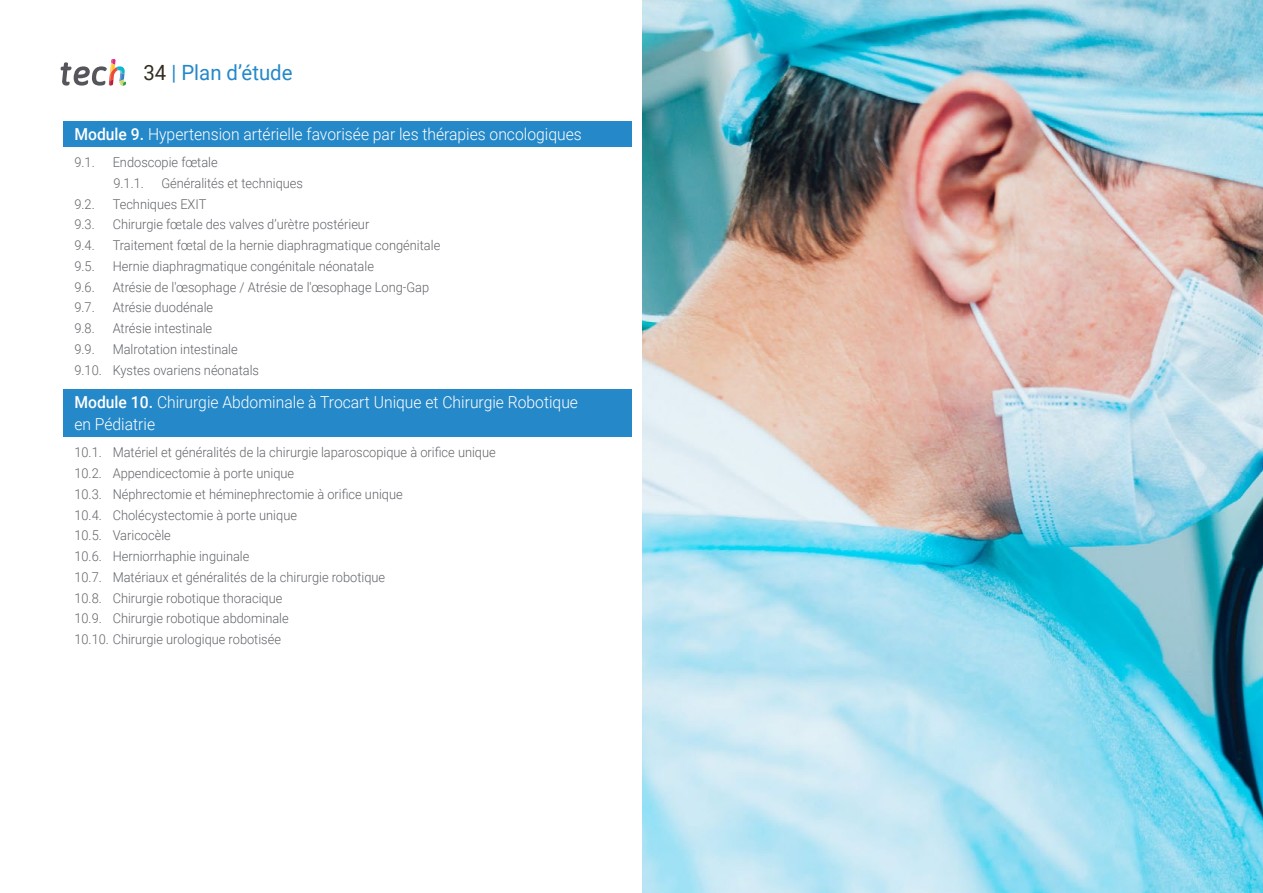
<style>
.page{position:relative;width:1263px;height:893px;background:#fff}
.page>*{position:absolute;margin:0;border:0;box-sizing:border-box;transform-origin:0 0}
.t1{font:21px "Roboto";color:#2488c9}
.t2{font:300 16.5px/22.5px "Roboto";color:#fff;scale:.95 1}
.t3{font:300 13.5px/20.7px "Roboto";color:#61646a;scale:.95 1}
.s1{color:#312e20}
.s2{font-weight:500}
</style>
<div class="page">
<svg style="left:61px;top:59px;width:65px;height:27px"></svg>
<img style="left:642px;top:0;width:621px;height:893px">
<div style="left:63px;top:121px;width:568px;height:25px;background:#2488c9"></div>
<div style="left:63px;top:389px;width:568px;height:47px;background:#2488c9"></div>
<h1 class="t1" style="left:144px;top:57px;width:151px"><span class="s1">34</span> | Plan d’étude</h1>
<p class="t2" style="left:74px;top:122px;width:535px"><span class="s2">Module 9.</span> Hypertension artérielle favorisée par les thérapies oncologiques</p>
<p class="t3" style="left:74px;top:151px;width:23px">9.1.</p>
<p class="t3" style="left:113px;top:151px;width:112px">Endoscopie fœtale<br>9.1.1.</p>
<p class="t3" style="left:161px;top:172px;width:151px">Généralités et techniques</p>
<p class="t3" style="left:74px;top:193px;width:23px">9.2.</p>
<p class="t3" style="left:113px;top:193px;width:100px">Techniques EXIT</p>
<p class="t3" style="left:74px;top:214px;width:23px">9.3.</p>
<p class="t3" style="left:113px;top:214px;width:272px">Chirurgie fœtale des valves d’urètre postérieur</p>
<p class="t3" style="left:74px;top:234px;width:23px">9.4.</p>
<p class="t3" style="left:113px;top:234px;width:346px">Traitement fœtal de la hernie diaphragmatique congénitale</p>
<p class="t3" style="left:74px;top:255px;width:23px">9.5.</p>
<p class="t3" style="left:113px;top:255px;width:277px">Hernie diaphragmatique congénitale néonatale</p>
<p class="t3" style="left:74px;top:276px;width:23px">9.6.</p>
<p class="t3" style="left:113px;top:276px;width:335px">Atrésie de l'œsophage / Atrésie de l'œsophage Long-Gap</p>
<p class="t3" style="left:74px;top:297px;width:23px">9.7.</p>
<p class="t3" style="left:113px;top:297px;width:107px">Atrésie duodénale</p>
<p class="t3" style="left:74px;top:317px;width:23px">9.8.</p>
<p class="t3" style="left:113px;top:317px;width:106px">Atrésie intestinale</p>
<p class="t3" style="left:74px;top:338px;width:23px">9.9.</p>
<p class="t3" style="left:74px;top:338px;width:196px;text-indent:38px">Malrotation intestinale<br>9.10. Kystes ovariens néonatals</p>
<p class="t2" style="left:74px;top:390px;width:532px"><span class="s2">Module 10.</span> Chirurgie Abdominale à Trocart Unique et Chirurgie Robotique en Pédiatrie</p>
<p class="t3" style="left:74px;top:442px;width:445px">10.1. Matériel et généralités de la chirurgie laparoscopique à orifice unique 10.2. Appendicectomie à porte unique<br>10.3. Néphrectomie et héminephrectomie à orifice unique<br>10.4. Cholécystectomie à porte unique<br>10.5. Varicocèle<br>10.6. Herniorrhaphie inguinale<br>10.7. Matériaux et généralités de la chirurgie robotique<br>10.8. Chirurgie robotique thoracique<br>10.9. Chirurgie robotique abdominale<br>10.10. Chirurgie urologique robotisée</p>
</div>
